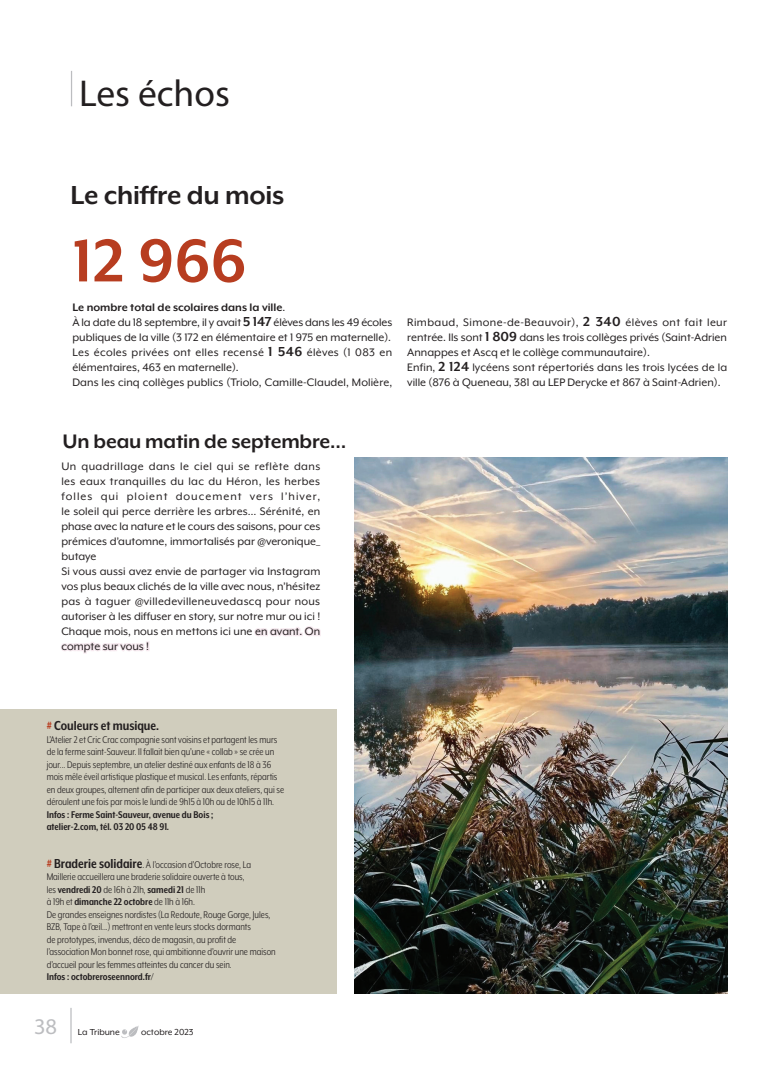
<style>
.page{position:relative;width:780px;height:1088px;background:#fff}
.page>*{position:absolute;margin:0;border:0;box-sizing:border-box;transform-origin:0 0}
.t1{font:700 68.75px "Mr Eaves XL Mod OT";color:#b73d20}
.t2{font:37.5px "Myriad Pro";color:#231f20}
.t3{font:700 30px "Mr Eaves XL Mod OT";letter-spacing:-.01em;color:#231f20}
.t4{font:700 22.5px "Mr Eaves XL Mod OT";letter-spacing:-.01em;color:#231f20}
.t5{font:22.5px "Myriad Pro";color:#bcbdc0}
.t6{font:700 15px "Mr Eaves XL Mod Nar OT";color:#231f20}
.t7{font:12.5px/15px "Mr Eaves XL Mod OT";color:#231f20}
.t8{font:11.25px/12.5px "Mr Eaves XL Mod Nar OT";color:#231f20}
.t9{font:700 11.25px/12.5px "Mr Eaves XL Mod Nar OT";color:#231f20}
.t10{font:10px "Mr Eaves XL Mod OT";color:#231f20}
.s1{font-weight:700}
.s2{font-weight:700;font-size:15px}
.s3{color:#f6e9ef}
.s4{font-weight:800;font-size:13.75px;color:#b73d20}
</style>
<div class="page">
<hr style="left:71px;top:71px;width:1px;height:35px;background:#bcbdc0">
<img style="left:121px;top:1026px;width:18px;height:12px">
<hr style="left:70px;top:1008px;width:2px;height:35px;background:#bcbdc0">
<div style="left:1px;top:709px;width:336px;height:284px;background:#d0cdbd"></div>
<img style="left:355px;top:457px;width:372px;height:536px">
<h2 class="t2" style="left:79px;top:71px;width:152px">Les échos</h2>
<h3 class="t3" style="left:71px;top:179px;width:215px">Le chiffre du mois</h3>
<h1 class="t1" style="left:72px;top:222px;width:176px">12 966</h1>
<p class="t7" style="left:72px;top:300px;width:321px"><span class="s1">Le nombre total de scolaires dans la ville</span>.<br>À la date du 18 septembre, il y avait <span class="s2">5 147</span> élèves dans les 49 écoles publiques de la ville (3 172 en élémentaire et 1 975 en maternelle).<br>Les écoles privées ont elles recensé <span class="s2">1 546</span> élèves (1 083 en élémentaires, 463 en maternelle).<br>Dans les cinq collèges publics (Triolo, Camille-Claudel, Molière,</p>
<p class="t7" style="left:407px;top:315px;width:321px">Rimbaud, Simone-de-Beauvoir), <span class="s2">2 340</span> élèves ont fait leur rentrée. Ils sont <span class="s2">1 809</span> dans les trois collèges privés (Saint-Adrien Annappes et Ascq et le collège communautaire).<br>Enfin, <span class="s2">2 124</span> lycéens sont répertoriés dans les trois lycées de la ville (876 à Queneau, 381 au LEP Derycke et 867 à Saint-Adrien).</p>
<h3 class="t4" style="left:62px;top:428px;width:285px">Un beau matin de septembre…</h3>
<p class="t7" style="left:61px;top:459px;width:260px">Un quadrillage dans le ciel qui se reflète dans les eaux tranquilles du lac du Héron, les herbes folles qui ploient doucement vers l’hiver, le soleil qui perce derrière les arbres… Sérénité, en phase avec la nature et le cours des saisons, pour ces prémices d’automne, immortalisés par @veronique_ butaye<br>Si vous aussi avez envie de partager via Instagram vos plus beaux clichés de la ville avec nous, n’hésitez pas à taguer @villedevilleneuvedascq pour nous autoriser à les diffuser en story, sur notre mur ou ici !<br>Chaque mois, nous en mettons ici une <span class="s3">en avant. On compte sur vous !</span></p>
<p class="t6" style="left:47px;top:718px;width:114px"><span class="s4">#</span> Couleurs et musique.</p>
<p class="t8" style="left:47px;top:733px;width:239px">L’Atelier 2 et Cric Crac compagnie sont voisins et partagent les murs de la ferme saint-Sauveur. Il fallait bien qu’une « collab » se crée un jour... Depuis septembre, un atelier destiné aux enfants de 18 à 36 mois mêle éveil artistique plastique et musical. Les enfants, répartis en deux groupes, alternent afin de participer aux deux ateliers, qui se déroulent une fois par mois le lundi de 9h15 à 10h ou de 10h15 à 11h.</p>
<p class="t9" style="left:47px;top:808px;width:168px">Infos: Ferme Saint-Sauveur, avenue du Bois ; atelier-2.com, tél. 03 20 05 48 91.</p>
<p class="t8" style="left:47px;top:858px;width:230px"><span class="s4">#</span> <span class="s2">Braderie solidaire</span>. À l’occasion d’Octobre rose, La Maillerie accueillera une braderie solidaire ouverte à tous,<br>les <span class="s1">vendredi 20</span> de 16h à 21h, <span class="s1">samedi 21</span> de 11h<br>à 19h et <span class="s1">dimanche 22 octobre</span> de 11h à 16h.<br>De grandes enseignes nordistes (La Redoute, Rouge Gorge, Jules, BZB, Tape à l’œil...) mettront en vente leurs stocks dormants<br>de prototypes, invendus, déco de magasin, au profit de l’association Mon bonnet rose, qui ambitionne d’ouvrir une maison d’accueil pour les femmes atteintes du cancer du sein.</p>
<p class="t9" style="left:47px;top:970px;width:109px">Infos : octobreroseennord.fr/</p>
<h3 class="t5" style="left:34px;top:1012px;width:25px">38</h3>
<p class="t10" style="left:78px;top:1026px;width:43px">La Tribune</p>
<p class="t10" style="left:141px;top:1026px;width:54px">octobre 2023</p>
</div>
